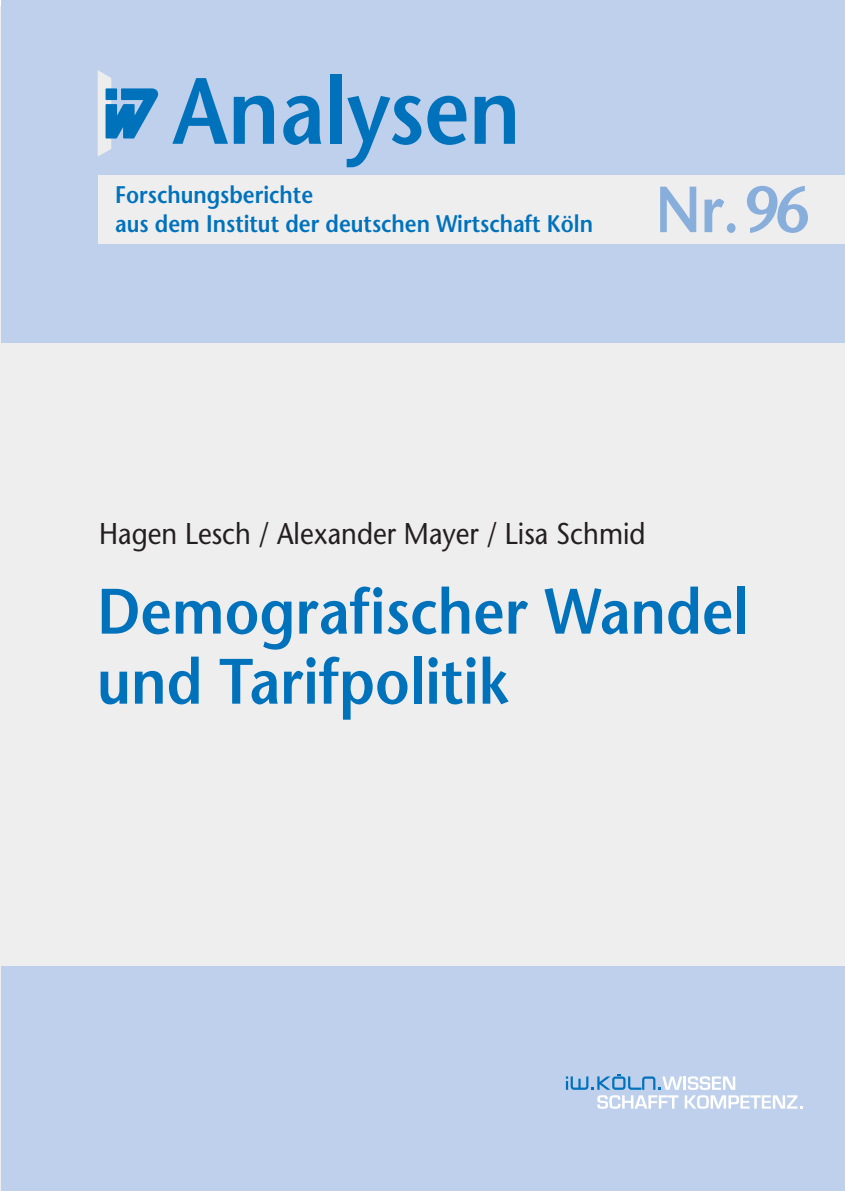
<style>
.page{position:relative;width:845px;height:1191px;background:#fff}
.page>*{position:absolute;margin:0;border:0;box-sizing:border-box;transform-origin:0 0}
.t1{font:600 65px "Stone Sans";color:#88aedb;scale:.9 1}
.t2{font:600 64px/70px "Stone Sans";color:#0072bc;scale:.9 1}
.t3{font:30px "Stone Sans";color:#231f20;scale:.9 1}
.t4{font:600 24px/29px "Stone Sans";color:#0072bc;scale:.9 1}
</style>
<div class="page">
<div style="left:0;top:7px;width:845px;height:1184px;background:#eeeeef"></div>
<div style="left:2px;top:0;width:843px;height:342px;background:#bed0eb"></div>
<div style="left:98px;top:176px;width:747px;height:68px;background:#eeeeef"></div>
<div style="left:2px;top:966px;width:843px;height:225px;background:#bed0eb"></div>
<svg style="left:98px;top:70px;width:60px;height:86px"></svg>
<svg style="left:172px;top:78px;width:56px;height:66px"></svg>
<svg style="left:234px;top:96px;width:40px;height:48px"></svg>
<svg style="left:283px;top:96px;width:38px;height:49px"></svg>
<div style="left:330px;top:75px;width:11px;height:69px;background:#0072bc"></div>
<svg style="left:347px;top:96px;width:74px;height:71px"></svg>
<svg style="left:427px;top:96px;width:40px;height:49px"></svg>
<svg style="left:475px;top:96px;width:40px;height:48px"></svg>
<svg style="left:566px;top:1074px;width:236px;height:34px"></svg>
<p class="t4" style="left:115px;top:180px;width:532px">Forschungsberichte<br>aus dem Institut der deutschen Wirtschaft Köln</p>
<h1 class="t1" style="left:655px;top:169px;width:173px">Nr. 96</h1>
<p class="t3" style="left:99px;top:515px;width:608px">Hagen Lesch / Alexander Mayer / Lisa Schmid</p>
<h2 class="t2" style="left:97px;top:575px;width:726px">Demografischer Wandel und Tarifpolitik</h2>
</div>
